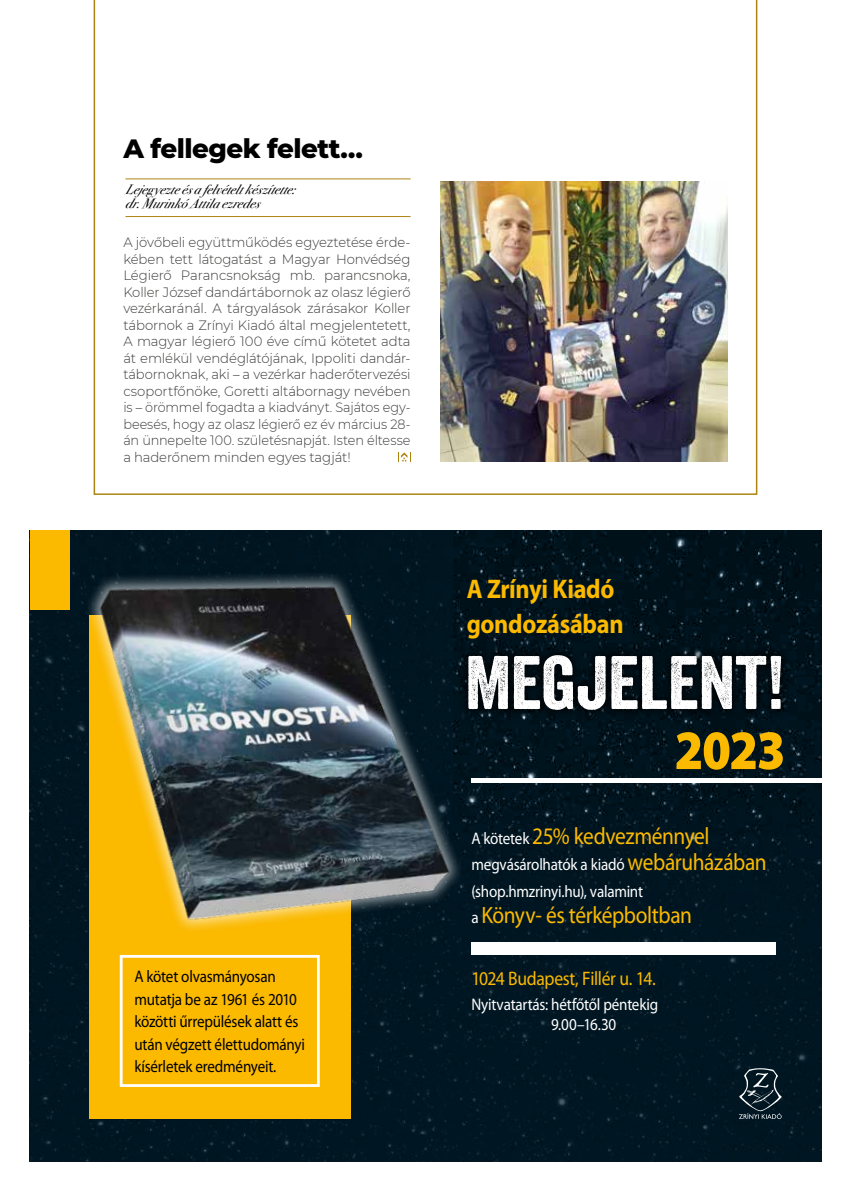
<style>
.page{position:relative;width:851px;height:1191px;background:#fff}
.page>*{position:absolute;margin:0;border:0;box-sizing:border-box;transform-origin:0 0}
.t1{font:73.2px "Veneer";letter-spacing:-.01em;color:#fff;scale:1.09 1}
.t2{font:900 55.95px "Myriad Pro";color:#fbb900;scale:.9 1}
.t3{font:700 27px/35.1px "Myriad Pro";letter-spacing:-.015em;color:#fbb900;scale:.9 1}
.t4{font:800 27px "Montserrat";letter-spacing:-.02em;color:#000}
.t5{font:23.7px "Myriad Pro";letter-spacing:-.02em;color:#fbb900;scale:.9 1}
.t6{font:19.5px "Myriad Pro";letter-spacing:-.02em;color:#fbb900;scale:.9 1}
.t7{font:16.8px/22.5px "Myriad Pro";letter-spacing:-.015em;color:#000;scale:.9 1}
.t8{font:16.8px/26.5px "Myriad Pro";letter-spacing:-.015em;color:#fff;scale:.9 1}
.t9{font:300 13.5px/16.5px "Montserrat";letter-spacing:-.01em;color:#3c3c3b;text-align:justify}
.t10{font:italic 13.5px/13.5px "Bodoni Svty Two ITCTT";letter-spacing:.015em;color:#000}
.s1{font-size:16.8px;color:#fff}
.s2{font-size:23.7px;color:#fbb900}
</style>
<div class="page">
<svg style="left:94px;top:0;width:663px;height:495px"></svg>
<svg style="left:398px;top:452px;width:13px;height:10px"></svg>
<hr style="left:125px;top:178px;width:285px;height:1px;background:#ac8511">
<hr style="left:125px;top:216px;width:285px;height:1px;background:#ac8511">
<img style="left:440px;top:181px;width:287px;height:281px">
<img style="left:453px;top:530px;width:368px;height:257px">
<div style="left:30px;top:787px;width:791px;height:374px;background:#001723"></div>
<div style="left:30px;top:530px;width:423px;height:370px;background:#001723"></div>
<div style="left:459px;top:646px;width:331px;height:73px;background:#000;opacity:.65"></div>
<svg style="left:738px;top:1068px;width:43px;height:50px"></svg>
<div style="left:471px;top:942px;width:304px;height:13px;background:#fff"></div>
<hr style="left:471px;top:778px;width:371px;height:4px;background:#fff">
<div style="left:89px;top:615px;width:261px;height:503px;background:#fbb900"></div>
<div style="left:30px;top:530px;width:39px;height:79px;background:#fbb900"></div>
<img style="left:65px;top:554px;width:416px;height:415px">
<div style="left:120px;top:955px;width:200px;height:132px;border:3px solid #fff"></div>
<h3 class="t4" style="left:123px;top:129px;width:241px">A fellegek felett…</h3>
<p class="t10" style="left:125px;top:182px;width:175px">Lejegyezteésafelvételtkészítette: dr.MurinkóA ttilaezredes</p>
<p class="t9" style="left:123px;top:234px;width:289px">A jövőbeli együttműködés egyeztetése érde&shy;kében tett látogatást a Magyar Honvédség Légierő Parancsnokság mb. parancsnoka, Koller József dandártábornok az olasz légierő vezérkaránál. A tárgyalások zárásakor Koller tábornok a Zrínyi Kiadó által megjelentetett, A magyar légierő 100 éve című kötetet adta át emlékül vendéglátójának, Ippoliti dandár&shy;tábornoknak, aki – a vezérkar haderőtervezési csoportfőnöke, Goretti altábornagy nevében is – örömmel fogadta a kiadványt. Sajátos egy&shy;beesés, hogy az olasz légierő ez év március 28- án ünnepelte 100. születésnapját. Isten éltesse a haderőnem minden egyes tagját!</p>
<p class="t7" style="left:134px;top:965px;width:191px">A kötet olvasmányosan mutatja be az 1961 és 2010 közötti űrrepülések alatt és után végzett élettudományi kísérletek eredményeit.</p>
<h3 class="t3" style="left:466px;top:570px;width:176px">A Zrínyi Kiadó gondozásában</h3>
<h1 class="t1" style="left:464px;top:638px;width:296px">MEGJELENT!</h1>
<h2 class="t2" style="left:674px;top:713px;width:125px">2023</h2>
<h3 class="t5" style="left:471px;top:821px;width:266px"><span class="s1">A kötetek</span> 25% kedvezménnyel</h3>
<p class="t8" style="left:471px;top:851px;width:330px">megvásárolhatók a kiadó <span class="s2">webáruházában </span>(shop.hmzrinyi.hu), valamint</p>
<h3 class="t5" style="left:471px;top:900px;width:246px"><span class="s1">a</span> Könyv- és térképboltban</h3>
<h3 class="t6" style="left:471px;top:966px;width:206px">1024 Budapest, Fillér u. 14.</h3>
<p class="t8" style="left:551px;top:993px;width:120px;line-height:21px;text-indent:-80px">Nyitvatartás: hétfőtől péntekig<br>9.00–16.30</p>
</div>
